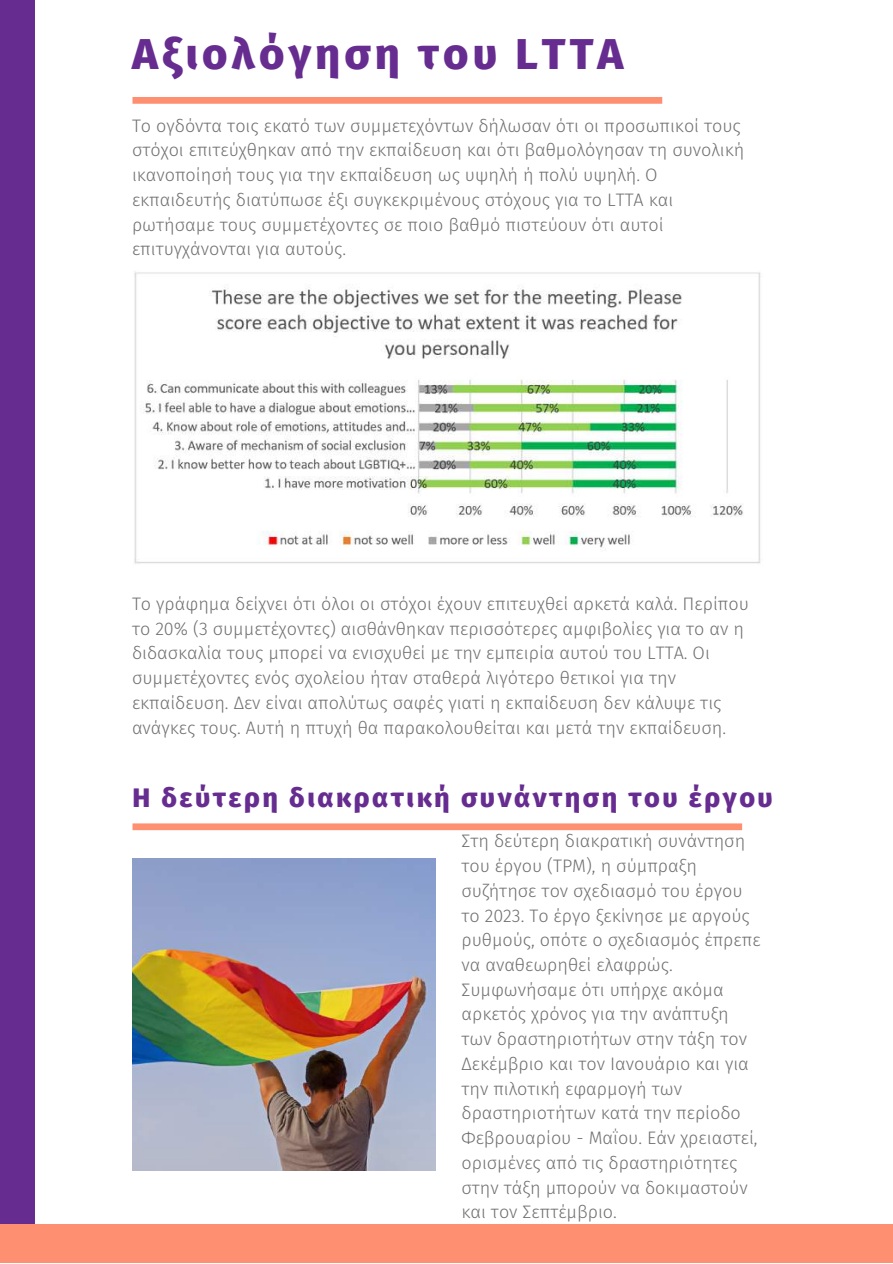
<style>
.page{position:relative;width:893px;height:1264px;background:#fff}
.page>*{position:absolute;margin:0;border:0;box-sizing:border-box;transform-origin:0 0}
.t1{font:800 43.5px "Fira Sans";letter-spacing:.095em;color:#662c90}
.t2{font:800 27px "Fira Sans";letter-spacing:.095em;color:#662c90}
.t3{font:300 18px/24.8px "Fira Sans";color:#6f6f6f}
</style>
<div class="page">
<div style="left:0;top:0;width:35px;height:1262px;background:#662c90"></div>
<div style="left:132px;top:97px;width:530px;height:7px;background:#ff8f71"></div>
<img style="left:134px;top:271px;width:627px;height:293px">
<div style="left:132px;top:823px;width:610px;height:7px;background:#ff8f71"></div>
<div style="left:0;top:1224px;width:892px;height:38px;background:#ff8f71"></div>
<img style="left:132px;top:858px;width:303px;height:312px">
<h1 class="t1" style="left:132px;top:28px;width:493px">Αξιολόγηση του LTTA</h1>
<p class="t3" style="left:132px;top:113px;width:613px">Το ογδόντα τοις εκατό των συμμετεχόντων δήλωσαν ότι οι προσωπικοί τους στόχοι επιτεύχθηκαν από την εκπαίδευση και ότι βαθμολόγησαν τη συνολική ικανοποίησή τους για την εκπαίδευση ως υψηλή ή πολύ υψηλή. Ο εκπαιδευτής διατύπωσε έξι συγκεκριμένους στόχους για το LTTA και ρωτήσαμε τους συμμετέχοντες σε ποιο βαθμό πιστεύουν ότι αυτοί επιτυγχάνονται για αυτούς.</p>
<p class="t3" style="left:132px;top:591px;width:618px">Το γράφημα δείχνει ότι όλοι οι στόχοι έχουν επιτευχθεί αρκετά καλά. Περίπου το 20% (3 συμμετέχοντες) αισθάνθηκαν περισσότερες αμφιβολίες για το αν η διδασκαλία τους μπορεί να ενισχυθεί με την εμπειρία αυτού του LTTA. Οι συμμετέχοντες ενός σχολείου ήταν σταθερά λιγότερο θετικοί για την εκπαίδευση. Δεν είναι απολύτως σαφές γιατί η εκπαίδευση δεν κάλυψε τις ανάγκες τους. Αυτή η πτυχή θα παρακολουθείται και μετά την εκπαίδευση.</p>
<h2 class="t2" style="left:132px;top:781px;width:641px">Η δεύτερη διακρατική συνάντηση του έργου</h2>
<p class="t3" style="left:461px;top:828px;width:301px">Στη δεύτερη διακρατική συνάντηση του έργου (TPM), η σύμπραξη συζήτησε τον σχεδιασμό του έργου το 2023. Το έργο ξεκίνησε με αργούς ρυθμούς, οπότε ο σχεδιασμός έπρεπε να αναθεωρηθεί ελαφρώς.<br>Συμφωνήσαμε ότι υπήρχε ακόμα αρκετός χρόνος για την ανάπτυξη των δραστηριοτήτων στην τάξη τον<br>Δεκέμβριο και τον Ιανουάριο και για την πιλοτική εφαρμογή των δραστηριοτήτων κατά την περίοδο<br>Φεβρουαρίου - Μαΐου. Εάν χρειαστεί, ορισμένες από τις δραστηριότητες στην τάξη μπορούν να δοκιμαστούν και τον Σεπτέμβριο.</p>
</div>
